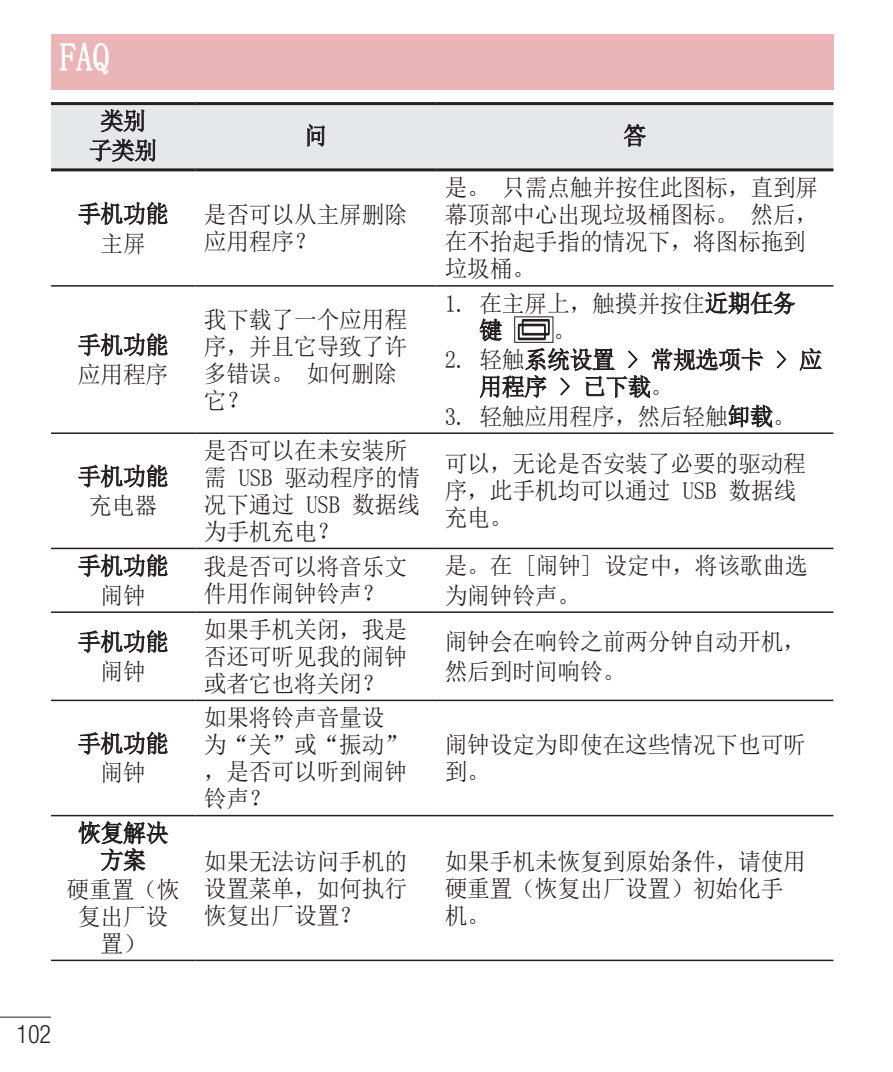
<style>
.page{position:relative;width:893px;height:1072px;background:#fff}
.page>*{position:absolute;margin:0;border:0;box-sizing:border-box;transform-origin:0 0}
.Head_01_Not_Contents{font:39px "Sim Sun";color:#fff;scale:.85 1}
.t1{font:300 condensed 25.5px "Helvetica Neue LT Pro";color:#231f20;scale:.95 1}
.main{font:24px/27px "Sim Sun";letter-spacing:-.01em;color:#231f20;scale:.95 1}
.main_TIP{font:24px "Sim Sun";color:#231f20;scale:.95 1}
</style>
<div class="page">
<hr style="left:0;top:1016px;width:51px;height:1px;background:#231f20">
<div style="left:51px;top:105px;width:782px;height:63px;background:#e6e7e9"></div>
<hr style="left:51px;top:102px;width:144px;height:3px;background:#231f20">
<hr style="left:51px;top:168px;width:144px;height:3px;background:#231f20">
<hr style="left:195px;top:102px;width:241px;height:3px;background:#231f20">
<hr style="left:195px;top:168px;width:241px;height:3px;background:#231f20">
<hr style="left:436px;top:102px;width:397px;height:3px;background:#231f20">
<hr style="left:436px;top:168px;width:397px;height:3px;background:#231f20">
<hr style="left:51px;top:285px;width:144px;height:1px;background:#231f20">
<hr style="left:195px;top:285px;width:241px;height:1px;background:#231f20">
<hr style="left:436px;top:285px;width:397px;height:1px;background:#231f20">
<hr style="left:51px;top:432px;width:144px;height:2px;background:#231f20">
<hr style="left:195px;top:432px;width:241px;height:2px;background:#231f20">
<hr style="left:436px;top:432px;width:397px;height:2px;background:#231f20">
<hr style="left:51px;top:547px;width:144px;height:2px;background:#231f20">
<hr style="left:195px;top:547px;width:241px;height:2px;background:#231f20">
<hr style="left:436px;top:547px;width:397px;height:2px;background:#231f20">
<hr style="left:51px;top:611px;width:144px;height:2px;background:#231f20">
<hr style="left:195px;top:611px;width:241px;height:2px;background:#231f20">
<hr style="left:436px;top:611px;width:397px;height:2px;background:#231f20">
<hr style="left:51px;top:699px;width:144px;height:2px;background:#231f20">
<hr style="left:195px;top:699px;width:241px;height:2px;background:#231f20">
<hr style="left:436px;top:699px;width:397px;height:2px;background:#231f20">
<hr style="left:51px;top:814px;width:144px;height:2px;background:#231f20">
<hr style="left:51px;top:959px;width:144px;height:2px;background:#231f20">
<hr style="left:195px;top:814px;width:241px;height:2px;background:#231f20">
<hr style="left:195px;top:959px;width:241px;height:2px;background:#231f20">
<hr style="left:436px;top:814px;width:397px;height:2px;background:#231f20">
<hr style="left:436px;top:959px;width:397px;height:2px;background:#231f20">
<svg style="left:100px;top:109px;width:45px;height:23px"></svg>
<svg style="left:89px;top:138px;width:67px;height:24px"></svg>
<svg style="left:307px;top:124px;width:18px;height:23px"></svg>
<svg style="left:624px;top:124px;width:22px;height:23px"></svg>
<svg style="left:77px;top:201px;width:91px;height:24px"></svg>
<svg style="left:77px;top:333px;width:91px;height:24px"></svg>
<svg style="left:479px;top:291px;width:343px;height:107px"></svg>
<svg style="left:728px;top:404px;width:45px;height:24px"></svg>
<svg style="left:77px;top:464px;width:91px;height:24px"></svg>
<svg style="left:77px;top:553px;width:91px;height:24px"></svg>
<svg style="left:77px;top:629px;width:91px;height:24px"></svg>
<svg style="left:77px;top:731px;width:91px;height:24px"></svg>
<svg style="left:78px;top:821px;width:91px;height:50px"></svg>
<div style="left:51px;top:34px;width:782px;height:55px;background:#ebb5b7"></div>
<svg style="left:60px;top:42px;width:49px;height:32px"></svg>
<p class="Head_01_Not_Contents" style="left:60px;top:37px;width:60px">FAQ</p>
<p class="main_TIP" style="left:100px;top:109px;width:49px">类别</p>
<p class="main_TIP" style="left:89px;top:138px;width:73px">子类别</p>
<p class="main" style="left:78px;top:200px;width:97px">手机功能</p>
<p class="main" style="left:100px;top:229px;width:49px">主屏</p>
<p class="main" style="left:78px;top:331px;width:97px">手机功能</p>
<p class="main" style="left:78px;top:361px;width:97px">应用程序</p>
<p class="main" style="left:78px;top:462px;width:97px">手机功能</p>
<p class="main" style="left:89px;top:492px;width:73px">充电器</p>
<p class="main" style="left:78px;top:552px;width:97px">手机功能</p>
<p class="main" style="left:100px;top:581px;width:49px">闹钟</p>
<p class="main" style="left:78px;top:628px;width:97px">手机功能</p>
<p class="main" style="left:100px;top:657px;width:49px">闹钟</p>
<p class="main" style="left:78px;top:729px;width:97px">手机功能</p>
<p class="main" style="left:100px;top:759px;width:49px">闹钟</p>
<p class="main" style="left:78px;top:819px;width:97px;text-align:center">恢复解决方案</p>
<p class="main" style="left:67px;top:875px;width:121px;text-align:center">硬重置（恢复出厂设置）</p>
<p class="main_TIP" style="left:304px;top:123px;width:25px">问</p>
<p class="main_TIP" style="left:623px;top:123px;width:26px">答</p>
<p class="main" style="left:204px;top:201px;width:216px">是否可以从主屏删除应用程序？</p>
<p class="main" style="left:204px;top:305px;width:216px">我下载了一个应用程序，并且它导致了许多错误。 如何删除它？</p>
<p class="main" style="left:204px;top:437px;width:229px">是否可以在未安装所需 USB 驱动程序的情况下通过 USB 数据线为手机充电？</p>
<p class="main" style="left:445px;top:174px;width:395px">是。 只需点触并按住此图标，直到屏幕顶部中心出现垃圾桶图标。 然后，在不抬起手指的情况下，将图标拖到垃圾桶。</p>
<p class="main" style="left:479px;top:289px;width:334px;text-indent:-35px">1. 在主屏上，触摸并按住近期任务键</p>
<p class="main" style="left:553px;top:316px;width:26px">。</p>
<p class="main" style="left:479px;top:346px;width:362px;text-indent:-35px">2. 轻触系统设置 &gt; 常规选项卡 &gt; 应用程序 &gt; 已下载。</p>
<p class="main" style="left:445px;top:402px;width:371px">3. 轻触应用程序，然后轻触卸载。</p>
<p class="main" style="left:445px;top:450px;width:382px">可以，无论是否安装了必要的驱动程序，此手机均可以通过 USB 数据线充电。</p>
<p class="main" style="left:204px;top:553px;width:216px">我是否可以将音乐文件用作闹钟铃声？</p>
<p class="main" style="left:445px;top:552px;width:384px">是。在 [闹钟] 设定中，将该歌曲选</p>
<p class="main" style="left:445px;top:581px;width:144px">为闹钟铃声。</p>
<p class="main" style="left:204px;top:615px;width:216px;text-align:justify">如果手机关闭，我是否还可听见我的闹钟或者它也将关闭？</p>
<p class="main" style="left:204px;top:704px;width:216px">如果将铃声音量设为“关”或“振动”，是否可以听到闹钟铃声？</p>
<p class="main" style="left:445px;top:628px;width:382px">闹钟会在响铃之前两分钟自动开机，</p>
<p class="main" style="left:445px;top:657px;width:192px">然后到时间响铃。</p>
<p class="main" style="left:445px;top:731px;width:382px">闹钟设定为即使在这些情况下也可听到。</p>
<p class="main" style="left:204px;top:847px;width:216px;text-align:justify">如果无法访问手机的设置菜单，如何执行恢复出厂设置？</p>
<p class="main" style="left:445px;top:847px;width:382px">如果手机未恢复到原始条件，请使用硬重置（恢复出厂设置）初始化手机。</p>
<p class="t1" style="left:17px;top:1019px;width:38px">102</p>
</div>
